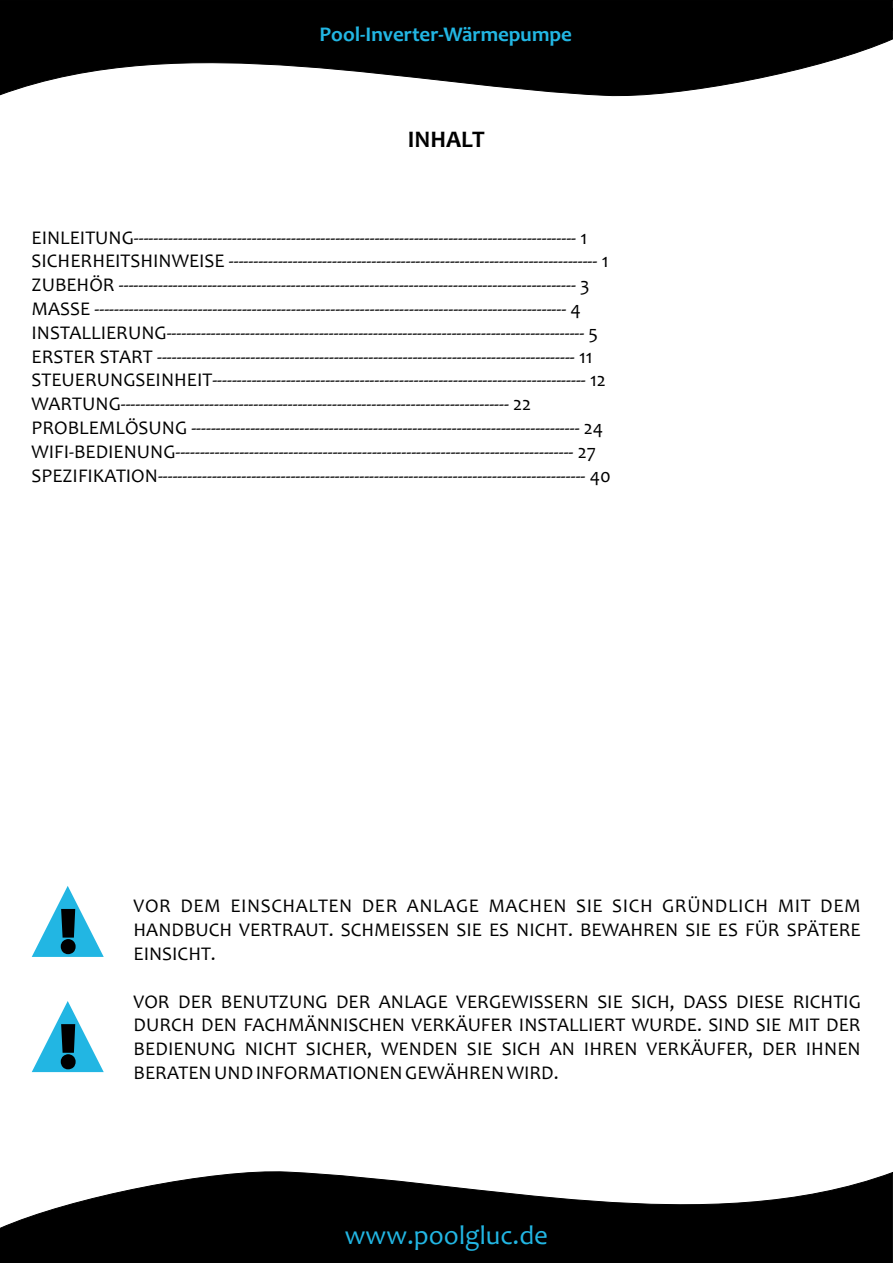
<style>
.page{position:relative;width:893px;height:1263px;background:#fff}
.page>*{position:absolute;margin:0;border:0;box-sizing:border-box;transform-origin:0 0}
.t1{font:27px "Candara";color:#22b6e3}
.t2{font:700 24px "Candara";color:#000}
.t3{font:700 21px "Candara";color:#22b6e3}
.t4{font:19.5px/23.9px "Candara";color:#000;text-align:justify}
</style>
<div class="page">
<svg style="left:0;top:1171px;width:893px;height:92px;fill:#000"></svg>
<svg style="left:0;top:0;width:893px;height:97px;fill:#000"></svg>
<svg style="left:32px;top:886px;width:72px;height:71px"></svg>
<svg style="left:32px;top:1001px;width:72px;height:71px"></svg>
<p class="t3" style="left:320px;top:26px;width:254px">Pool-Inverter-Wärmepumpe</p>
<p class="t2" style="left:408px;top:130px;width:78px">INHALT</p>
<p class="t4" style="left:32px;top:227px;width:581px;text-align:left">EINLEITUNG------------------------------------------------------------------------------------------ 1<br>SICHERHEITSHINWEISE --------------------------------------------------------------------------- 1<br>ZUBEHÖR --------------------------------------------------------------------------------------------- 3<br>MASSE ------------------------------------------------------------------------------------------------ 4<br>INSTALLIERUNG------------------------------------------------------------------------------------- 5<br>ERSTER START ------------------------------------------------------------------------------------- 11<br>STEUERUNGSEINHEIT---------------------------------------------------------------------------- 12<br>WARTUNG------------------------------------------------------------------------------- 22<br>PROBLEMLÖSUNG ------------------------------------------------------------------------------- 24<br>WIFI-BEDIENUNG--------------------------------------------------------------------------------- 27<br>SPEZIFIKATION--------------------------------------------------------------------------------------- 40</p>
<p class="t4" style="left:134px;top:896px;width:729px">VOR DEM EINSCHALTEN DER ANLAGE MACHEN SIE SICH GRÜNDLICH MIT DEM HANDBUCH VERTRAUT. SCHMEISSEN SIE ES NICHT. BEWAHREN SIE ES FÜR SPÄTERE EINSICHT.</p>
<p class="t4" style="left:134px;top:991px;width:729px">VOR DER BENUTZUNG DER ANLAGE VERGEWISSERN SIE SICH, DASS DIESE RICHTIG DURCH DEN FACHMÄNNISCHEN VERKÄUFER INSTALLIERT WURDE. SIND SIE MIT DER BEDIENUNG NICHT SICHER, WENDEN SIE SICH AN IHREN VERKÄUFER, DER IHNEN BERATEN UND INFORMATIONEN GEWÄHREN WIRD.</p>
<h1 class="t1" style="left:345px;top:1225px;width:205px">www.poolgluc.de</h1>
</div>
